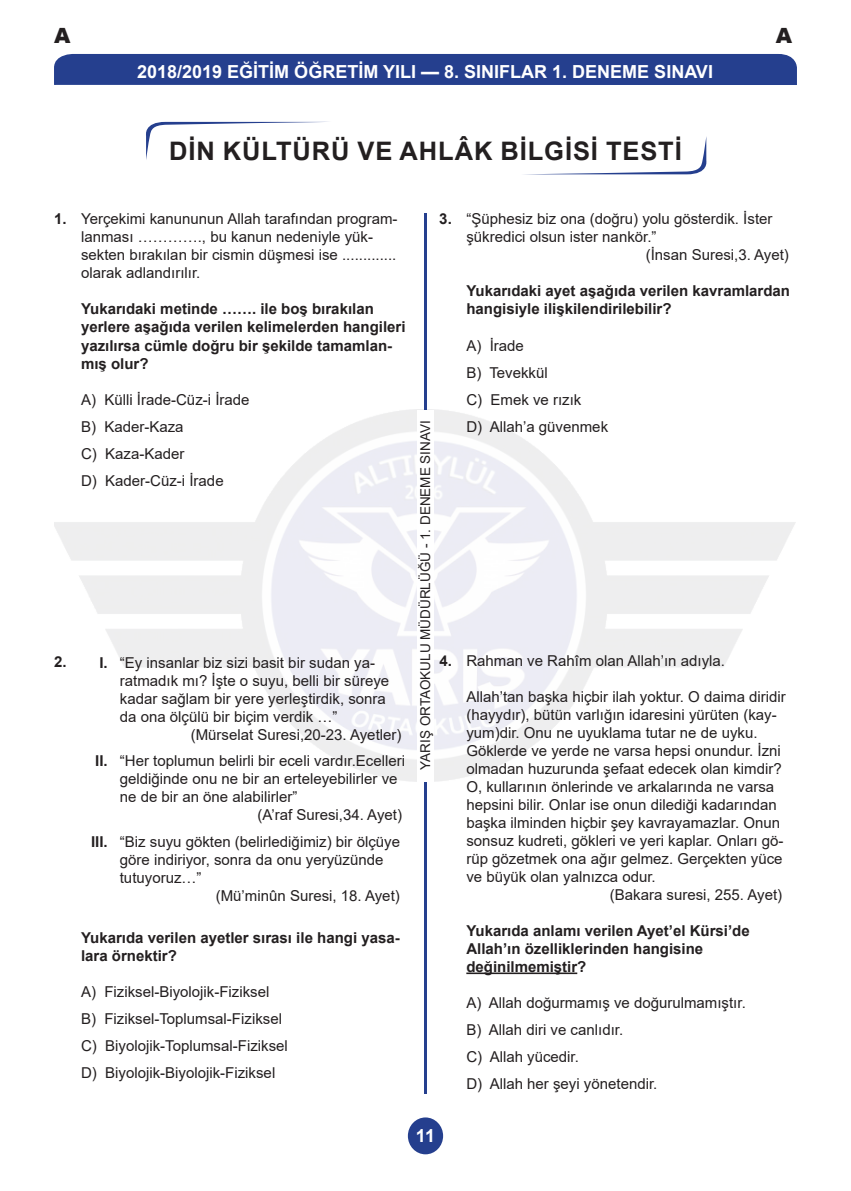
<style>
.page{position:relative;width:851px;height:1191px;background:#fff}
.page>*{position:absolute;margin:0;border:0;box-sizing:border-box;transform-origin:0 0}
.t1{font:700 25.5px "Arial";letter-spacing:.035em;color:#231f20}
.t2{font:900 21px "Arial";color:#231f20}
.t3{font:700 18px "Arial";color:#fff}
.t4{font:15px/27px "Arial";color:#231f20}
.t5{font:700 15px/18px "Arial";color:#231f20}
.t6{font:13.5px "Arial";color:#231f20}
.s1{font-weight:700}
</style>
<div class="page">
<div style="left:408px;top:1117px;width:35px;height:37px;background:#253f8e;border-radius:50%"></div>
<hr style="left:424px;top:213px;width:3px;height:881px;background:#253f8e">
<div style="left:417px;top:410px;width:16px;height:371px;background:#fff"></div>
<div style="left:54px;top:54px;width:743px;height:31px;background:#253f8e"></div>
<svg style="left:146px;top:122px;width:176px;height:38px"></svg>
<svg style="left:547px;top:136px;width:160px;height:38px"></svg>
<hr style="left:466px;top:972px;width:111px;height:2px;background:#231f20">
<h2 class="t2" style="left:54px;top:21px;width:18px">A</h2>
<p class="t3" style="left:137px;top:59px;width:577px">2018/2019 EĞİTİM ÖĞRETİM YILI — 8. SINIFLAR 1. DENEME SINAVI</p>
<h1 class="t1" style="left:169px;top:133px;width:514px">Din Kültürü ve Ahlâk Bilgisi TESTİ</h1>
<h2 class="t2" style="left:775px;top:21px;width:18px">A</h2>
<p class="t4" style="left:81px;top:210px;width:318px;line-height:18px;text-indent:-27px"><span class="s1">1.</span> Yerçekimi kanununun Allah tarafından program&shy;lanması …………., bu kanun nedeniyle yük&shy;sekten bırakılan bir cismin düşmesi ise ............. olarak adlandırılır.</p>
<p class="t5" style="left:81px;top:300px;width:326px">Yukarıdaki metinde ……. ile boş bırakılan yerlere aşağıda verilen kelimelerden hangileri yazılırsa cümle doğru bir şekilde tamamlan&shy;mış olur?</p>
<p class="t4" style="left:81px;top:386px;width:170px">A) Külli İrade-Cüz-i İrade<br>B) Kader-Kaza<br>C) Kaza-Kader<br>D) Kader-Cüz-i İrade</p>
<p class="t4" style="left:54px;top:648px;width:322px"><span class="s1">2. I.</span> “Ey insanlar biz sizi basit bir sudan ya-</p>
<p class="t4" style="left:120px;top:666px;width:271px">ratmadık mı? İşte o suyu, belli bir süreye</p>
<p class="t4" style="left:120px;top:684px;width:267px">kadar sağlam bir yere yerleştirdik, sonra</p>
<p class="t4" style="left:120px;top:702px;width:219px">da ona ölçülü bir biçim verdik …”</p>
<p class="t4" style="left:191px;top:720px;width:212px">(Mürselat Suresi,20-23. Ayetler)</p>
<p class="t4" style="left:95px;top:747px;width:311px"><span class="s1">II.</span> “Her toplumun belirli bir eceli vardır.Ecelleri</p>
<p class="t4" style="left:120px;top:765px;width:279px">geldiğinde onu ne bir an erteleyebilirler ve</p>
<p class="t4" style="left:120px;top:783px;width:179px">ne de bir an öne alabilirler”</p>
<p class="t4" style="left:257px;top:801px;width:146px">(A’raf Suresi,34. Ayet)</p>
<p class="t4" style="left:91px;top:827px;width:310px"><span class="s1">III.</span> “Biz suyu gökten (belirlediğimiz) bir ölçüye</p>
<p class="t4" style="left:120px;top:845px;width:265px">göre indiriyor, sonra da onu yeryüzünde</p>
<p class="t4" style="left:120px;top:863px;width:83px">tutuyoruz…”</p>
<p class="t4" style="left:216px;top:881px;width:185px">(Mü’minûn Suresi, 18. Ayet)</p>
<p class="t5" style="left:81px;top:928px;width:320px">Yukarıda verilen ayetler sırası ile hangi yasa&shy;lara örnektir?</p>
<p class="t4" style="left:81px;top:977px;width:208px">A) Fiziksel-Biyolojik-Fiziksel B) Fiziksel-Toplumsal-Fiziksel C) Biyolojik-Toplumsal-Fiziksel D) Biyolojik-Biyolojik-Fiziksel</p>
<p class="t4" style="left:439px;top:206px;width:334px"><span class="s1">3.</span> “Şüphesiz biz ona (doğru) yolu gösterdik. İster</p>
<p class="t4" style="left:466px;top:224px;width:192px">şükredici olsun ister nankör.”</p>
<p class="t4" style="left:645px;top:242px;width:145px">(İnsan Suresi,3. Ayet)</p>
<p class="t5" style="left:466px;top:282px;width:325px">Yukarıdaki ayet aşağıda verilen kavramlardan hangisiyle ilişkilendirilebilir?</p>
<p class="t4" style="left:466px;top:332px;width:143px">A) İrade<br>B) Tevekkül<br>C) Emek ve rızık<br>D) Allah’a güvenmek</p>
<p class="t6" style="left:416px;top:769px;width:351px;rotate:-90deg">YARIŞ ORTAOKULU MÜDÜRLÜĞÜ - 1. DENEME SINAVI</p>
<p class="t4" style="left:439px;top:647px;width:287px"><span class="s1">4.</span> Rahman ve Rahîm olan Allah’ın adıyla.</p>
<p class="t4" style="left:466px;top:683px;width:321px">Allah’tan başka hiçbir ilah yoktur. O daima diridir</p>
<p class="t4" style="left:466px;top:701px;width:312px">(hayydır), bütün varlığın idaresini yürüten (kay-</p>
<p class="t4" style="left:466px;top:719px;width:292px">yum)dir. Onu ne uyuklama tutar ne de uyku.</p>
<p class="t4" style="left:466px;top:737px;width:316px">Göklerde ve yerde ne varsa hepsi onundur. İzni</p>
<p class="t4" style="left:466px;top:755px;width:317px">olmadan huzurunda şefaat edecek olan kimdir?</p>
<p class="t4" style="left:466px;top:773px;width:309px">O, kullarının önlerinde ve arkalarında ne varsa</p>
<p class="t4" style="left:466px;top:791px;width:312px">hepsini bilir. Onlar ise onun dilediği kadarından</p>
<p class="t4" style="left:466px;top:809px;width:315px">başka ilminden hiçbir şey kavrayamazlar. Onun</p>
<p class="t4" style="left:466px;top:827px;width:318px">sonsuz kudreti, gökleri ve yeri kaplar. Onları gö-</p>
<p class="t4" style="left:466px;top:845px;width:317px">rüp gözetmek ona ağır gelmez. Gerçekten yüce</p>
<p class="t4" style="left:466px;top:863px;width:191px">ve büyük olan yalnızca odur.</p>
<p class="t4" style="left:609px;top:881px;width:174px">(Bakara suresi, 255. Ayet)</p>
<p class="t5" style="left:466px;top:921px;width:285px">Yukarıda anlamı verilen Ayet’el Kürsi’de<br>Allah’ın özelliklerinden hangisine değinilmemiştir?</p>
<p class="t4" style="left:466px;top:989px;width:281px">A) Allah doğurmamış ve doğurulmamıştır.<br>B) Allah diri ve canlıdır.<br>C) Allah yücedir.<br>D) Allah her şeyi yönetendir.</p>
<p class="t3" style="left:416px;top:1122px;width:21px">11</p>
</div>
